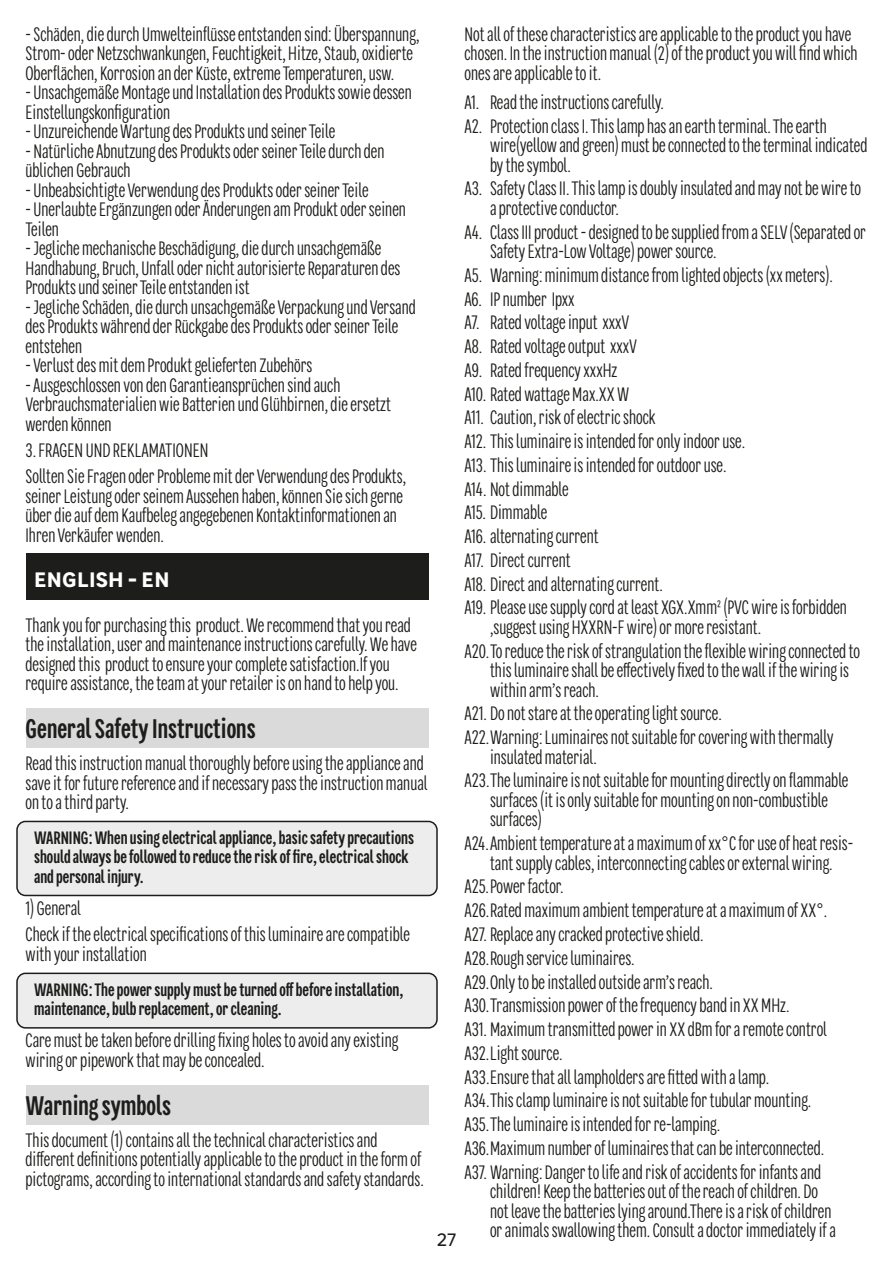
<style>
.page{position:relative;width:893px;height:1263px;background:#fff}
.page>*{position:absolute;margin:0;border:0;box-sizing:border-box;transform-origin:0 0}
.t1{font:700 27px "Leroy Merlin Sans Condensed";color:#1d1d1b}
.country{font:700 21px "Leroy Merlin Sans";letter-spacing:.005em;color:#fff}
.t2{font:19.5px/19.5px "Leroy Merlin Sans Condensed";color:#1d1d1b}
.avertissement-cadre{font:700 18px/19.5px "Leroy Merlin Sans Condensed";color:#1d1d1b}
.t3{font:18px "Leroy Merlin Sans";color:#1d1d1b}
</style>
<div class="page">
<div style="left:26px;top:553px;width:402px;height:47px;background:#1d1d1b"></div>
<div style="left:26px;top:708px;width:402px;height:40px;background:#dadada"></div>
<div style="left:17px;top:821px;width:420px;height:74px;background:#ededed;border-radius:9px"></div>
<div style="left:16px;top:821px;width:422px;height:75px;border:2px solid #1d1d1b;border-radius:9px"></div>
<div style="left:17px;top:973px;width:420px;height:55px;background:#ededed;border-radius:9px"></div>
<div style="left:16px;top:972px;width:422px;height:56px;border:2px solid #1d1d1b;border-radius:9px"></div>
<div style="left:26px;top:1085px;width:402px;height:40px;background:#dadada"></div>
<p class="t2" style="left:26px;top:23px;width:395px">- Schäden, die durch Umwelteinflüsse entstanden sind: Überspannung,<br>Strom- oder Netzschwankungen, Feuchtigkeit, Hitze, Staub, oxidierte<br>Oberflächen, Korrosion an der Küste, extreme Temperaturen, usw.</p>
<p class="t2" style="left:26px;top:82px;width:388px">- Unsachgemäße Montage und Installation des Produkts sowie dessen<br>Einstellungskonfiguration</p>
<p class="t2" style="left:26px;top:121px;width:311px">- Unzureichende Wartung des Produkts und seiner Teile</p>
<p class="t2" style="left:26px;top:140px;width:361px">- Natürliche Abnutzung des Produkts oder seiner Teile durch den üblichen Gebrauch</p>
<p class="t2" style="left:26px;top:179px;width:345px">- Unbeabsichtigte Verwendung des Produkts oder seiner Teile</p>
<p class="t2" style="left:26px;top:199px;width:382px">- Unerlaubte Ergänzungen oder Änderungen am Produkt oder seinen<br>Teilen</p>
<p class="t2" style="left:26px;top:238px;width:376px">- Jegliche mechanische Beschädigung, die durch unsachgemäße<br>Handhabung, Bruch, Unfall oder nicht autorisierte Reparaturen des<br>Produkts und seiner Teile entstanden ist</p>
<p class="t2" style="left:26px;top:296px;width:392px">- Jegliche Schäden, die durch unsachgemäße Verpackung und Versand des Produkts während der Rückgabe des Produkts oder seiner Teile entstehen</p>
<p class="t2" style="left:26px;top:355px;width:288px">- Verlust des mit dem Produkt gelieferten Zubehörs</p>
<p class="t2" style="left:26px;top:374px;width:367px">- Ausgeschlossen von den Garantieansprüchen sind auch<br>Verbrauchsmaterialien wie Batterien und Glühbirnen, die ersetzt werden können</p>
<p class="t2" style="left:26px;top:440px;width:184px">3. FRAGEN UND REKLAMATIONEN</p>
<p class="t2" style="left:26px;top:466px;width:382px">Sollten Sie Fragen oder Probleme mit der Verwendung des Produkts, seiner Leistung oder seinem Aussehen haben, können Sie sich gerne über die auf dem Kaufbeleg angegebenen Kontaktinformationen an Ihren Verkäufer wenden.</p>
<p class="country" style="left:34px;top:561px;width:137px">ENGLISH - EN</p>
<p class="t2" style="left:26px;top:614px;width:393px">Thank you for purchasing this product. We recommend that you read the installation, user and maintenance instructions carefully. We have designed this product to ensure your complete satisfaction.If you require assistance, the team at your retailer is on hand to help you.</p>
<p class="t1" style="left:26px;top:710px;width:232px">General Safety Instructions</p>
<p class="t2" style="left:26px;top:753px;width:404px">Read this instruction manual thoroughly before using the appliance and save it for future reference and if necessary pass the instruction manual on to a third party.</p>
<p class="avertissement-cadre" style="left:34px;top:827px;width:381px">WARNING: When using electrical appliance, basic safety precautions should always be followed to reduce the risk of fire, electrical shock and personal injury.</p>
<p class="t2" style="left:26px;top:898px;width:57px">1) General</p>
<p class="t2" style="left:26px;top:924px;width:386px">Check if the electrical specifications of this luminaire are compatible with your installation</p>
<p class="avertissement-cadre" style="left:34px;top:979px;width:371px">WARNING: The power supply must be turned off before installation, maintenance, bulb replacement, or cleaning.</p>
<p class="t2" style="left:26px;top:1030px;width:374px">Care must be taken before drilling fixing holes to avoid any existing wiring or pipework that may be concealed.</p>
<p class="t1" style="left:26px;top:1087px;width:147px">Warning symbols</p>
<p class="t2" style="left:26px;top:1130px;width:400px">This document (1) contains all the technical characteristics and different definitions potentially applicable to the product in the form of pictograms, according to international standards and safety standards.</p>
<p class="t3" style="left:437px;top:1225px;width:21px">27</p>
<p class="t2" style="left:464px;top:23px;width:395px">Not all of these characteristics are applicable to the product you have chosen. In the instruction manual (2) of the product you will find which ones are applicable to it.</p>
<p class="t2" style="left:464px;top:92px;width:201px">A1. Read the instructions carefully.</p>
<p class="t2" style="left:490px;top:116px;width:379px;text-indent:-26px">A2. Protection class I. This lamp has an earth terminal. The earth wire(yellow and green) must be connected to the terminal indicated by the symbol.</p>
<p class="t2" style="left:490px;top:178px;width:373px;text-indent:-26px">A3. Safety Class II. This lamp is doubly insulated and may not be wire to a protective conductor.</p>
<p class="t2" style="left:490px;top:222px;width:378px;text-indent:-26px">A4. Class III product - designed to be supplied from a SELV (Separated or<br>Safety Extra-Low Voltage) power source.</p>
<p class="t2" style="left:464px;top:265px;width:370px">A5. Warning: minimum distance from lighted objects (xx meters).</p>
<p class="t2" style="left:464px;top:289px;width:112px">A6. IP number Ipxx</p>
<p class="t2" style="left:464px;top:312px;width:166px">A7. Rated voltage input xxxV</p>
<p class="t2" style="left:464px;top:336px;width:174px">A8. Rated voltage output xxxV</p>
<p class="t2" style="left:464px;top:360px;width:155px">A9. Rated frequency xxxHz</p>
<p class="t2" style="left:464px;top:384px;width:166px">A10. Rated wattage Max.XX W</p>
<p class="t2" style="left:464px;top:407px;width:193px">A11. Caution, risk of electric shock</p>
<p class="t2" style="left:464px;top:431px;width:282px">A12. This luminaire is intended for only indoor use.</p>
<p class="t2" style="left:464px;top:455px;width:264px">A13. This luminaire is intended for outdoor use.</p>
<p class="t2" style="left:464px;top:479px;width:106px">A14. Not dimmable</p>
<p class="t2" style="left:464px;top:502px;width:84px">A15. Dimmable</p>
<p class="t2" style="left:464px;top:526px;width:136px">A16. alternating current</p>
<p class="t2" style="left:464px;top:550px;width:108px">A17. Direct current</p>
<p class="t2" style="left:464px;top:574px;width:200px">A18. Direct and alternating current.</p>
<p class="t2" style="left:490px;top:597px;width:359px;text-indent:-26px">A19. Please use supply cord at least XGX.Xmm² (PVC wire is forbidden ,suggest using HXXRN-F wire) or more resistant.</p>
<p class="t2" style="left:490px;top:641px;width:372px;text-indent:-26px">A20.To reduce the risk of strangulation the flexible wiring connected to this luminaire shall be effectively fixed to the wall if the wiring is within arm’s reach.</p>
<p class="t2" style="left:464px;top:703px;width:259px">A21. Do not stare at the operating light source.</p>
<p class="t2" style="left:490px;top:727px;width:345px;text-indent:-26px">A22.Warning: Luminaires not suitable for covering with thermally insulated material.</p>
<p class="t2" style="left:490px;top:770px;width:360px;text-indent:-26px">A23.The luminaire is not suitable for mounting directly on flammable surfaces (it is only suitable for mounting on non-combustible surfaces)</p>
<p class="t2" style="left:464px;top:833px;width:390px;text-align:center">A24.Ambient temperature at a maximum of xx°C for use of heat resis&shy;tant supply cables, interconnecting cables or external wiring.</p>
<p class="t2" style="left:464px;top:876px;width:101px">A25.Power factor.</p>
<p class="t2" style="left:464px;top:900px;width:364px">A26.Rated maximum ambient temperature at a maximum of XX°.</p>
<p class="t2" style="left:464px;top:924px;width:241px">A27. Replace any cracked protective shield.</p>
<p class="t2" style="left:464px;top:948px;width:172px">A28.Rough service luminaires.</p>
<p class="t2" style="left:464px;top:971px;width:250px">A29.Only to be installed outside arm’s reach.</p>
<p class="t2" style="left:464px;top:995px;width:327px">A30.Transmission power of the frequency band in XX MHz.</p>
<p class="t2" style="left:464px;top:1019px;width:364px">A31. Maximum transmitted power in XX dBm for a remote control</p>
<p class="t2" style="left:464px;top:1043px;width:100px">A32.Light source.</p>
<p class="t2" style="left:464px;top:1066px;width:306px">A33.Ensure that all lampholders are fitted with a lamp.</p>
<p class="t2" style="left:464px;top:1090px;width:348px">A34.This clamp luminaire is not suitable for tubular mounting.</p>
<p class="t2" style="left:464px;top:1114px;width:257px">A35.The luminaire is intended for re-lamping.</p>
<p class="t2" style="left:464px;top:1138px;width:361px">A36.Maximum number of luminaires that can be interconnected.</p>
<p class="t2" style="left:490px;top:1161px;width:347px;text-indent:-26px">A37. Warning: Danger to life and risk of accidents for infants and children! Keep the batteries out of the reach of children. Do not leave the batteries lying around.There is a risk of children or animals swallowing them. Consult a doctor immediately if a</p>
</div>
